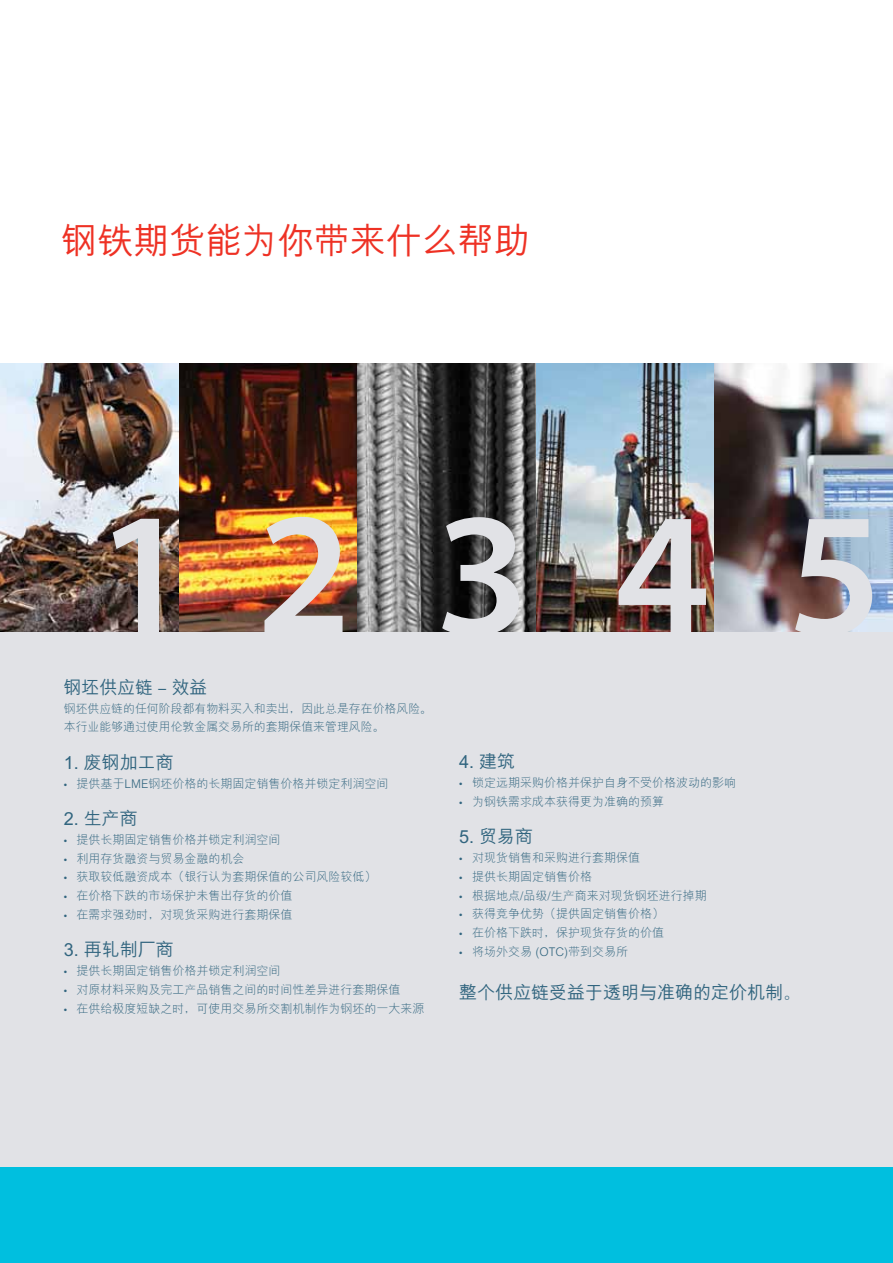
<style>
.page{position:relative;width:893px;height:1263px;background:#fff}
.page>*{position:absolute;margin:0;border:0;box-sizing:border-box;transform-origin:0 0}
.t1{font:600 177px "Myriad Pro";letter-spacing:.455em;color:#e1e2e6}
.t2{font:500 36px "M Hei GB";color:#ee3124}
.t3{font:500 18px "M Hei GB";color:#31657f}
.t4{font:300 12px/18.8px "M Hei GB";color:#31657f}
.s1{font-family:"Myriad Pro";font-weight:400}
</style>
<div class="page">
<img style="left:536px;top:364px;width:178px;height:267px">
<img style="left:179px;top:364px;width:178px;height:267px">
<img style="left:0;top:364px;width:179px;height:267px">
<div style="left:0;top:631px;width:893px;height:536px;background:#e1e2e6"></div>
<div style="left:0;top:1167px;width:893px;height:96px;background:#00bfdf"></div>
<svg style="left:357px;top:364px;width:179px;height:267px"></svg>
<img style="left:714px;top:364px;width:179px;height:267px">
<h2 class="t2" style="left:62px;top:222px;width:469px">钢铁期货能为你带来什么帮助</h2>
<h1 class="t1" style="left:96px;top:462px;width:788px">12345</h1>
<h3 class="t3" style="left:64px;top:678px;width:145px">钢坯供应链 <span class="s1">–</span> 效益</h3>
<p class="t4" style="left:64px;top:699px;width:370px">钢坯供应链的任何阶段都有物料买入和卖出，因此总是存在价格风险。本行业能够通过使用伦敦金属交易所的套期保值来管理风险。</p>
<h3 class="t3" style="left:64px;top:753px;width:112px">1. 废钢加工商</h3>
<p class="t4" style="left:64px;top:774px;width:326px"><span class="s1">•</span> 提供基于LME钢坯价格的长期固定销售价格并锁定利润空间</p>
<h3 class="t3" style="left:64px;top:809px;width:76px">2. 生产商</h3>
<p class="t4" style="left:64px;top:830px;width:218px"><span class="s1">•</span> 提供长期固定销售价格并锁定利润空间</p>
<p class="t4" style="left:64px;top:849px;width:182px"><span class="s1">•</span> 利用存货融资与贸易金融的机会</p>
<p class="t4" style="left:64px;top:868px;width:314px"><span class="s1">•</span> 获取较低融资成本（银行认为套期保值的公司风险较低）</p>
<p class="t4" style="left:64px;top:887px;width:230px"><span class="s1">•</span> 在价格下跌的市场保护未售出存货的价值</p>
<p class="t4" style="left:64px;top:905px;width:230px"><span class="s1">•</span> 在需求强劲时，对现货采购进行套期保值</p>
<h3 class="t3" style="left:64px;top:941px;width:112px">3. 再轧制厂商</h3>
<p class="t4" style="left:64px;top:962px;width:218px"><span class="s1">•</span> 提供长期固定销售价格并锁定利润空间</p>
<p class="t4" style="left:64px;top:980px;width:338px"><span class="s1">•</span> 对原材料采购及完工产品销售之间的时间性差异进行套期保值</p>
<p class="t4" style="left:64px;top:999px;width:362px"><span class="s1">•</span> 在供给极度短缺之时，可使用交易所交割机制作为钢坯的一大来源</p>
<h3 class="t3" style="left:459px;top:752px;width:58px">4. 建筑</h3>
<p class="t4" style="left:459px;top:773px;width:278px"><span class="s1">•</span> 锁定远期采购价格并保护自身不受价格波动的影响</p>
<p class="t4" style="left:459px;top:792px;width:206px"><span class="s1">•</span> 为钢铁需求成本获得更为准确的预算</p>
<h3 class="t3" style="left:459px;top:827px;width:76px">5. 贸易商</h3>
<p class="t4" style="left:459px;top:848px;width:182px"><span class="s1">•</span> 对现货销售和采购进行套期保值</p>
<p class="t4" style="left:459px;top:867px;width:134px"><span class="s1">•</span> 提供长期固定销售价格</p>
<p class="t4" style="left:459px;top:886px;width:249px"><span class="s1">•</span> 根据地点/品级/生产商来对现货钢坯进行掉期</p>
<p class="t4" style="left:459px;top:905px;width:206px"><span class="s1">•</span> 获得竞争优势（提供固定销售价格）</p>
<p class="t4" style="left:459px;top:923px;width:206px"><span class="s1">•</span> 在价格下跌时，保护现货存货的价值</p>
<p class="t4" style="left:459px;top:942px;width:170px"><span class="s1">•</span> 将场外交易 (OTC)带到交易所</p>
<h3 class="t3" style="left:459px;top:983px;width:344px">整个供应链受益于透明与准确的定价机制。</h3>
</div>
